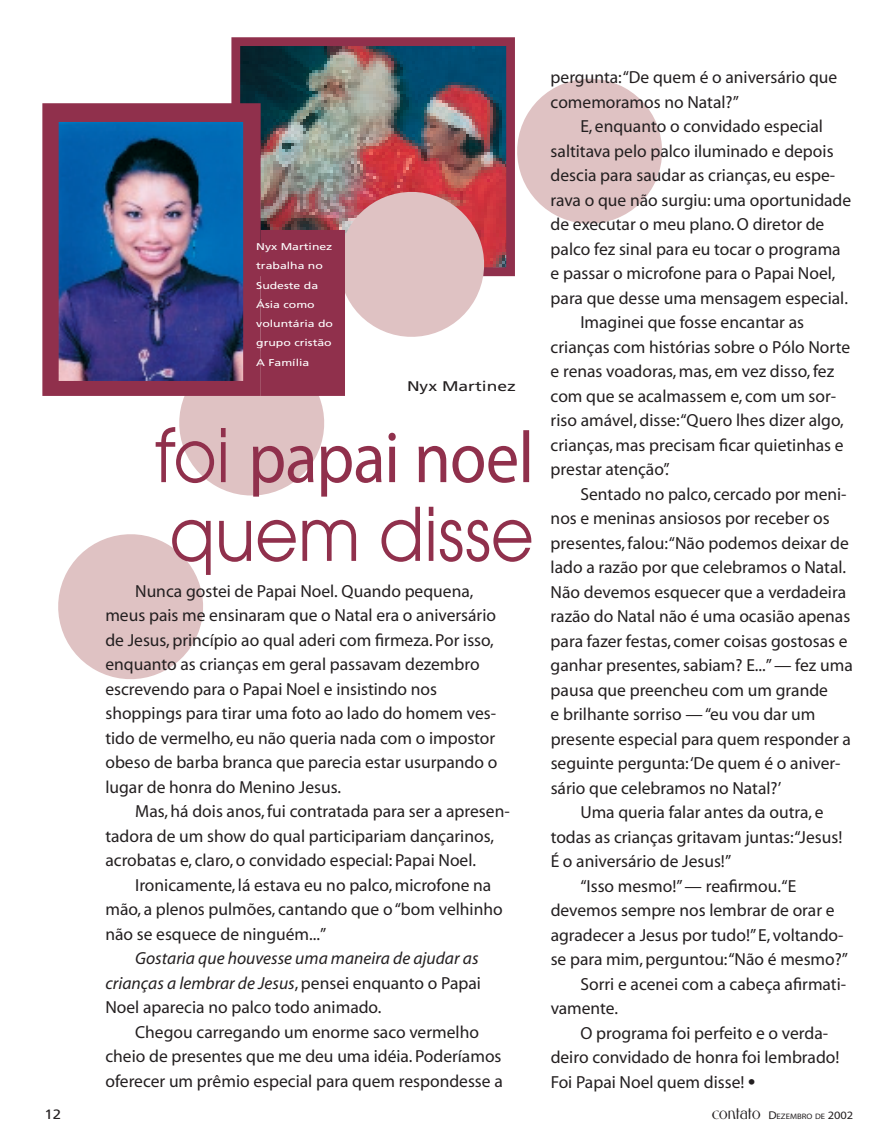
<style>
.page{position:relative;width:893px;height:1141px;background:#fff}
.page>*{position:absolute;margin:0;border:0;box-sizing:border-box;transform-origin:0 0}
.t1{font:73.15px/78.8px "Avant Garde";color:#90304c;scale:.91 1}
.t2{font:17.5px/24.5px "Myriad";color:#231f20}
.t3{font:italic 17.5px/24.5px "Myriad";color:#231f20}
.t4{font:600 17.5px "Avant Garde";color:#231f20}
.t5{font:14px "Frutiger";color:#231f20;scale:1.25 1}
.t6{font:13.47px "Frutiger";color:#231f20;scale:1.1 1}
.t7{font:9.8px/19.2px "Frutiger";color:#fff;scale:1.25 1}
.t8{font:7.88px "Myriad";color:#231f20;scale:1.1 1}
.s1{font-weight:600}
.s2{font-family:"Myriad";font-weight:400}
.s3{font-style:normal}
.s4{font-family:"Utopia"}
.s5{font-family:"Gabriel";font-weight:700;font-size:13.47px}
.s6{font-size:11.2px}
</style>
<div class="page">
<img style="left:241px;top:47px;width:264px;height:6px">
<div style="left:231px;top:37px;width:284px;height:239px;border:9px solid #90304c"></div>
<svg style="left:58px;top:53px;width:604px;height:626px"></svg>
<div style="left:42px;top:103px;width:219px;height:293px;background:#90304c"></div>
<div style="left:261px;top:230px;width:84px;height:166px;background:#90304c"></div>
<img style="left:58px;top:122px;width:185px;height:259px">
<p class="t7" style="left:256px;top:237px;width:63px">Nyx Martinez trabalha no<br>Sudeste da<br>Ásia como voluntária do grupo cristão<br>A Família</p>
<p class="t5" style="left:407px;top:378px;width:89px">Nyx Martinez</p>
<h1 class="t1" style="left:154px;top:416px;width:419px">foi <span class="s1">papai noel </span>quem disse</h1>
<p class="t4" style="left:135px;top:581px;width:340px">Nunca gostei de Papai Noel. <span class="s2">Quando pequena,</span></p>
<p class="t2" style="left:105px;top:604px;width:393px">meus pais me ensinaram que o Natal era o aniversário de Jesus, princípio ao qual aderi com firmeza. Por isso, enquanto as crianças em geral passavam dezembro escrevendo para o Papai Noel e insistindo nos shoppings para tirar uma foto ao lado do homem ves&shy;tido de vermelho, eu não queria nada com o impostor obeso de barba branca que parecia estar usurpando o lugar de honra do Menino Jesus.</p>
<p class="t2" style="left:105px;top:800px;width:406px;text-indent:30px">Mas, há dois anos, fui contratada para ser a apresen&shy;tadora de um show do qual participariam dançarinos, acrobatas e, claro, o convidado especial: Papai Noel.</p>
<p class="t2" style="left:105px;top:873px;width:399px;text-indent:30px">Ironicamente, lá estava eu no palco, microfone na mão, a plenos pulmões, cantando que o “bom velhinho não se esquece de ninguém...”</p>
<p class="t3" style="left:105px;top:947px;width:377px;text-indent:30px">Gostaria que houvesse uma maneira de ajudar as crianças a lembrar de Jesus<span class="s3">, pensei enquanto o Papai<br>Noel aparecia no palco todo animado.</span></p>
<p class="t2" style="left:105px;top:1020px;width:399px;text-align:center">Chegou carregando um enorme saco vermelho<br>cheio de presentes que me deu uma idéia. Poderíamos oferecer um prêmio especial para quem respondesse a</p>
<p class="t2" style="left:551px;top:66px;width:288px">pergunta: “De quem é o aniversário que comemoramos no Natal?”</p>
<p class="t2" style="left:580px;top:115px;width:244px">E, enquanto o convidado especial</p>
<p class="t2" style="left:551px;top:139px;width:284px">saltitava pelo palco iluminado e depois</p>
<p class="t2" style="left:551px;top:164px;width:286px">descia para saudar as crianças, eu espe-</p>
<p class="t2" style="left:551px;top:188px;width:302px">rava o que não surgiu: uma oportunidade</p>
<p class="t2" style="left:551px;top:213px;width:275px">de executar o meu plano. O diretor de</p>
<p class="t2" style="left:551px;top:237px;width:292px">palco fez sinal para eu tocar o programa</p>
<p class="t2" style="left:551px;top:262px;width:286px">e passar o microfone para o Papai Noel,</p>
<p class="t2" style="left:551px;top:286px;width:299px">para que desse uma mensagem especial.</p>
<p class="t2" style="left:580px;top:311px;width:225px">Imaginei que fosse encantar as</p>
<p class="t2" style="left:551px;top:335px;width:301px">crianças com histórias sobre o Pólo Norte</p>
<p class="t2" style="left:551px;top:360px;width:285px">e renas voadoras, mas, em vez disso, fez</p>
<p class="t2" style="left:551px;top:384px;width:287px">com que se acalmassem e, com um sor-</p>
<p class="t2" style="left:551px;top:409px;width:295px">riso amável, disse: “Quero lhes dizer algo,</p>
<p class="t2" style="left:551px;top:433px;width:294px">crianças, mas precisam ficar quietinhas e</p>
<p class="t2" style="left:551px;top:458px;width:120px">prestar atenção”.</p>
<p class="t2" style="left:580px;top:482px;width:268px">Sentado no palco, cercado por meni-</p>
<p class="t2" style="left:551px;top:507px;width:280px">nos e meninas ansiosos por receber os</p>
<p class="t2" style="left:551px;top:531px;width:300px">presentes, falou: “Não podemos deixar de</p>
<p class="t2" style="left:551px;top:556px;width:297px">lado a razão por que celebramos o Natal.</p>
<p class="t2" style="left:551px;top:580px;width:297px">Não devemos esquecer que a verdadeira</p>
<p class="t2" style="left:551px;top:605px;width:301px">razão do Natal não é uma ocasião apenas</p>
<p class="t2" style="left:551px;top:629px;width:298px">para fazer festas, comer coisas gostosas e</p>
<p class="t2" style="left:551px;top:654px;width:304px">ganhar presentes, sabiam? E...” — fez uma</p>
<p class="t2" style="left:551px;top:678px;width:279px">pausa que preencheu com um grande</p>
<p class="t2" style="left:551px;top:703px;width:266px">e brilhante sorriso — “eu vou dar um</p>
<p class="t2" style="left:551px;top:727px;width:302px">presente especial para quem responder a</p>
<p class="t2" style="left:551px;top:752px;width:291px">seguinte pergunta: ‘De quem é o aniver-</p>
<p class="t2" style="left:551px;top:776px;width:232px">sário que celebramos no Natal?’</p>
<p class="t2" style="left:580px;top:801px;width:245px">Uma queria falar antes da outra, e</p>
<p class="t2" style="left:551px;top:825px;width:293px">todas as crianças gritavam juntas: “Jesus!</p>
<p class="t2" style="left:551px;top:850px;width:182px">É o aniversário de Jesus!”</p>
<p class="t2" style="left:580px;top:874px;width:218px">“Isso mesmo!” — reafirmou.“E</p>
<p class="t2" style="left:551px;top:899px;width:285px">devemos sempre nos lembrar de orar e</p>
<p class="t2" style="left:551px;top:923px;width:294px">agradecer a Jesus por tudo!” E, voltando-</p>
<p class="t2" style="left:551px;top:948px;width:299px">se para mim, perguntou: “Não é mesmo?”</p>
<p class="t2" style="left:580px;top:972px;width:267px">Sorri e acenei com a cabeça afirmati-</p>
<p class="t2" style="left:551px;top:997px;width:69px">vamente.</p>
<p class="t2" style="left:580px;top:1021px;width:249px">O programa foi perfeito e o verda-</p>
<p class="t2" style="left:551px;top:1046px;width:290px">deiro convidado de honra foi lembrado!</p>
<p class="t2" style="left:551px;top:1070px;width:206px">Foi Papai Noel quem disse! <span class="s4">•</span></p>
<p class="t6" style="left:45px;top:1107px;width:17px">12</p>
<p class="t8" style="left:712px;top:1113px;width:130px"><span class="s5">CONTATO</span> <span class="s6">D</span>EZEMBRO DE <span class="s6">2002</span></p>
</div>
